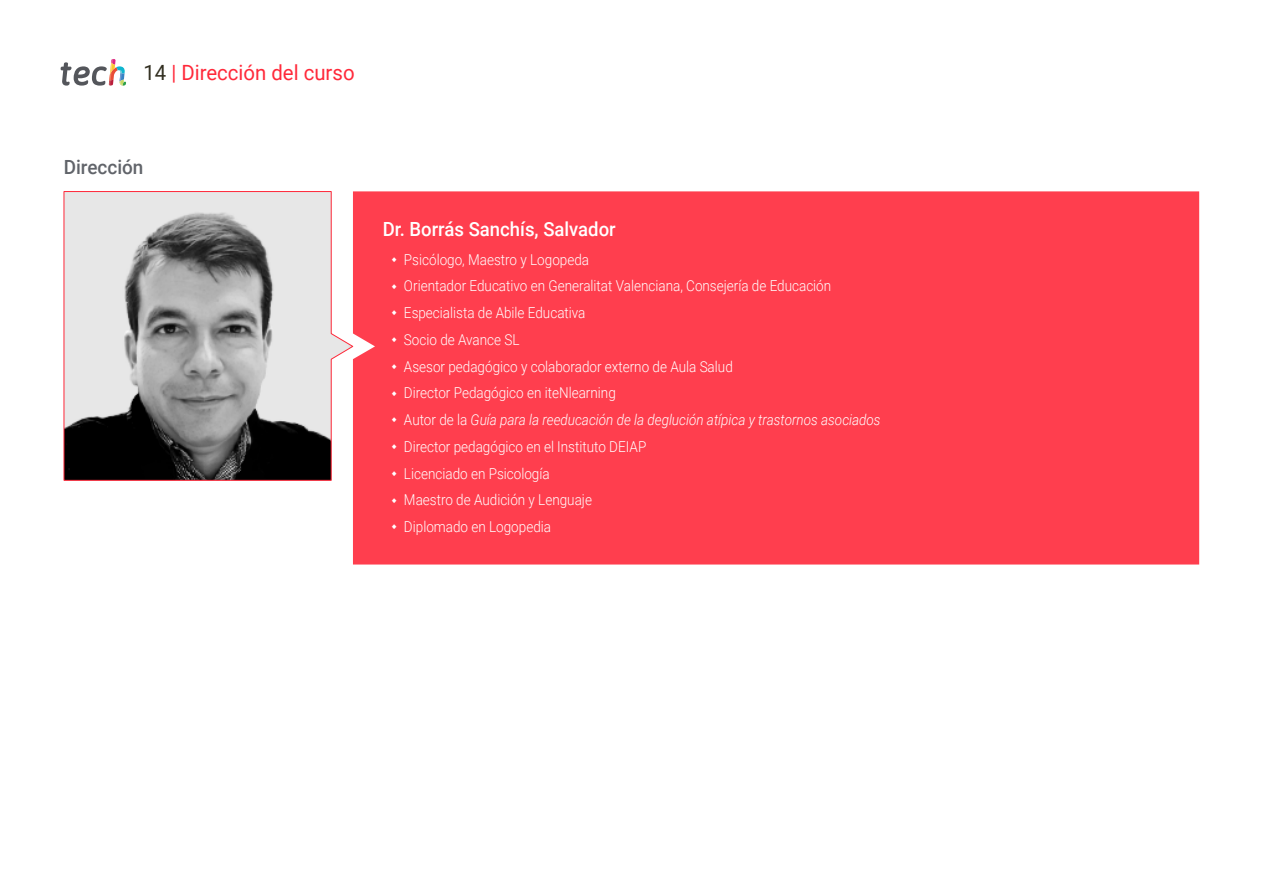
<style>
.page{position:relative;width:1263px;height:893px;background:#fff}
.page>*{position:absolute;margin:0;border:0;box-sizing:border-box;transform-origin:0 0}
.t1{font:21px "Roboto";color:#ff293a}
.t2{font:500 19.5px "Roboto";color:#fff;scale:.95 1}
.t3{font:500 19.5px "Roboto";color:#61646a}
.t4{font:300 15px/26.7px "Roboto";color:#fff;scale:.9 1}
.s1{color:#312e20}
.s2{font-style:italic}
</style>
<div class="page">
<div style="left:353px;top:191px;width:846px;height:373px;background:#ff3e4e"></div>
<svg style="left:64px;top:191px;width:289px;height:290px;background:#a6a4a4"></svg>
<svg style="left:61px;top:59px;width:65px;height:27px"></svg>
<svg style="left:392px;top:257px;width:5px;height:5px"></svg>
<svg style="left:392px;top:284px;width:5px;height:5px"></svg>
<svg style="left:392px;top:310px;width:5px;height:5px"></svg>
<svg style="left:392px;top:337px;width:5px;height:5px"></svg>
<svg style="left:392px;top:364px;width:5px;height:5px"></svg>
<svg style="left:392px;top:391px;width:5px;height:5px"></svg>
<svg style="left:392px;top:417px;width:5px;height:5px"></svg>
<svg style="left:392px;top:444px;width:5px;height:5px"></svg>
<svg style="left:392px;top:471px;width:5px;height:5px"></svg>
<svg style="left:392px;top:498px;width:5px;height:5px"></svg>
<svg style="left:392px;top:524px;width:5px;height:5px"></svg>
<h1 class="t1" style="left:144px;top:57px;width:213px"><span class="s1">14</span> | Dirección del curso</h1>
<h2 class="t3" style="left:64px;top:154px;width:81px">Dirección</h2>
<h2 class="t2" style="left:383px;top:215px;width:247px">Dr. Borrás Sanchís, Salvador</h2>
<p class="t4" style="left:404px;top:245px;width:531px">Psicólogo, Maestro y Logopeda<br>Orientador Educativo en Generalitat Valenciana, Consejería de Educación Especialista de Abile Educativa<br>Socio de Avance SL<br>Asesor pedagógico y colaborador externo de Aula Salud<br>Director Pedagógico en iteNlearning<br>Autor de la <span class="s2">Guía para la reeducación de la deglución atípica y trastornos asociados </span>Director pedagógico en el Instituto DEIAP<br>Licenciado en Psicología<br>Maestro de Audición y Lenguaje<br>Diplomado en Logopedia</p>
</div>
